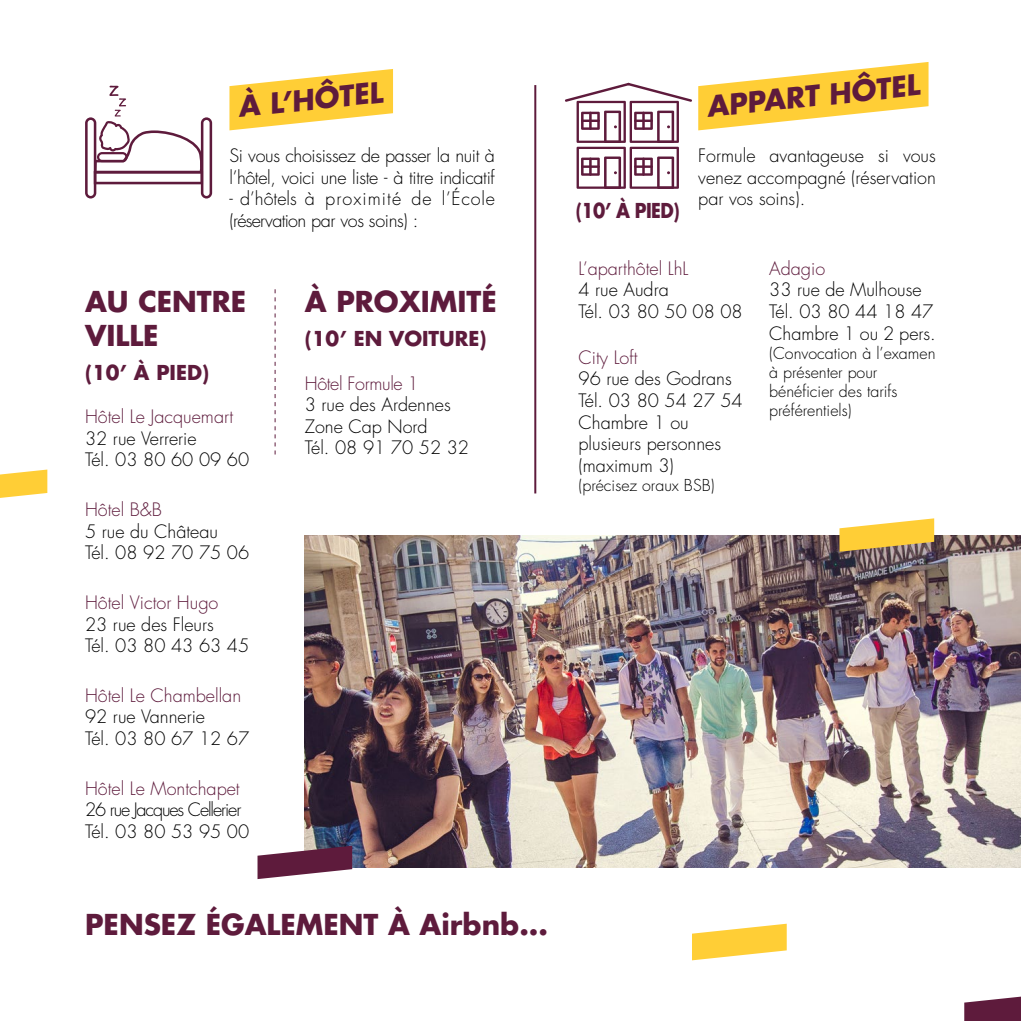
<style>
.page{position:relative;width:1021px;height:1021px;background:#fff}
.page>*{position:absolute;margin:0;border:0;box-sizing:border-box;transform-origin:0 0}
.t1{font:700 28px/33.6px "Futura Std";color:#5e1b3c}
.t2{font:700 20px "Futura Std";color:#5e1b3c}
.t3{font:700 20px "Futura Std";color:#5e1b3c;scale:.89 1}
.t4{font:300 18px/21.6px "Futura Std";color:#000}
.t5{font:300 18px "Futura Std";color:#5e1b3c}
.t6{font:300 18px/21.6px "Futura Std";letter-spacing:-.02em;color:#000}
.t7{font:300 18px/21.6px "Futura Std";letter-spacing:-.06em;color:#000}
.t8{font:300 18px "Futura Std";letter-spacing:-.02em;color:#5e1b3c}
.t9{font:300 16px/19.2px "Futura Std";color:#000}
</style>
<div class="page">
<svg style="left:274px;top:289px;width:1px;height:165px"></svg>
<hr style="left:534px;top:85px;width:2px;height:408px;background:#5e1b3c">
<img style="left:305px;top:535px;width:715px;height:332px">
<svg style="left:839px;top:518px;width:95px;height:33px;background:#eec95e"></svg>
<svg style="left:257px;top:845px;width:95px;height:34px"></svg>
<svg style="left:692px;top:923px;width:94px;height:37px"></svg>
<svg style="left:964px;top:996px;width:56px;height:24px"></svg>
<svg style="left:565px;top:62px;width:364px;height:127px"></svg>
<svg style="left:85px;top:69px;width:308px;height:129px"></svg>
<svg style="left:0;top:469px;width:47px;height:29px"></svg>
<h1 class="t1" style="left:236px;top:90px;width:147px;rotate:-6deg">À L’HÔTEL</h1>
<h1 class="t1" style="left:705px;top:90px;width:215px;rotate:-6deg">APPART HÔTEL</h1>
<p class="t6" style="left:229px;top:145px;width:267px">Si vous choisissez de passer la nuit à l’hôtel, voici une liste - à titre indicatif</p>
<p class="t4" style="left:229px;top:189px;width:267px">- d’hôtels à proximité de l’École (réservation par vos soins) :</p>
<h1 class="t1" style="left:85px;top:285px;width:163px">AU CENTRE<br>VILLE</h1>
<p class="t2" style="left:85px;top:359px;width:126px">(10’ À PIED)</p>
<p class="t5" style="left:85px;top:406px;width:150px">Hôtel Le Jacquemart</p>
<p class="t4" style="left:85px;top:428px;width:166px">32 rue Verrerie<br>Tél. 03 80 60 09 60</p>
<p class="t5" style="left:85px;top:498px;width:78px">Hôtel B&amp;B</p>
<p class="t4" style="left:85px;top:521px;width:166px">5 rue du Château<br>Tél. 08 92 70 75 06</p>
<p class="t5" style="left:85px;top:591px;width:135px">Hôtel Victor Hugo</p>
<p class="t4" style="left:85px;top:613px;width:166px">23 rue des Fleurs<br>Tél. 03 80 43 63 45</p>
<p class="t5" style="left:85px;top:684px;width:158px">Hôtel Le Chambellan</p>
<p class="t4" style="left:85px;top:706px;width:166px">92 rue Vannerie<br>Tél. 03 80 67 12 67</p>
<p class="t5" style="left:85px;top:777px;width:156px">Hôtel Le Montchapet</p>
<p class="t7" style="left:85px;top:799px;width:166px">26 rue Jacques Cellerier<br>Tél. 03 80 53 95 00</p>
<h1 class="t1" style="left:305px;top:285px;width:193px">À PROXIMITÉ</h1>
<p class="t2" style="left:305px;top:325px;width:183px">(10’ EN VOITURE)</p>
<p class="t8" style="left:305px;top:372px;width:115px">Hôtel Formule 1</p>
<p class="t4" style="left:305px;top:394px;width:166px">3 rue des Ardennes<br>Zone Cap Nord<br>Tél. 08 91 70 52 32</p>
<h1 class="t1" style="left:85px;top:907px;width:464px">PENSEZ ÉGALEMENT À Airbnb...</h1>
<p class="t3" style="left:575px;top:197px;width:118px">(10’ À PIED)</p>
<p class="t4" style="left:698px;top:145px;width:239px;text-align:justify">Formule avantageuse si vous venez accompagné (réservation par vos soins).</p>
<p class="t5" style="left:578px;top:257px;width:111px">L’aparthôtel LhL</p>
<p class="t4" style="left:578px;top:279px;width:166px">4 rue Audra<br>Tél. 03 80 50 08 08</p>
<p class="t5" style="left:578px;top:346px;width:60px">City Loft</p>
<p class="t4" style="left:578px;top:368px;width:166px">96 rue des Godrans<br>Tél. 03 80 54 27 54<br>Chambre 1 ou plusieurs personnes (maximum 3)</p>
<p class="t9" style="left:578px;top:476px;width:137px">(précisez oraux BSB)</p>
<p class="t5" style="left:769px;top:257px;width:57px">Adagio</p>
<p class="t4" style="left:769px;top:279px;width:168px">33 rue de Mulhouse<br>Tél. 03 80 44 18 47<br>Chambre 1 ou 2 pers.</p>
<p class="t9" style="left:769px;top:344px;width:168px">(Convocation à l’examen à présenter pour bénéficier des tarifs préférentiels)</p>
</div>
